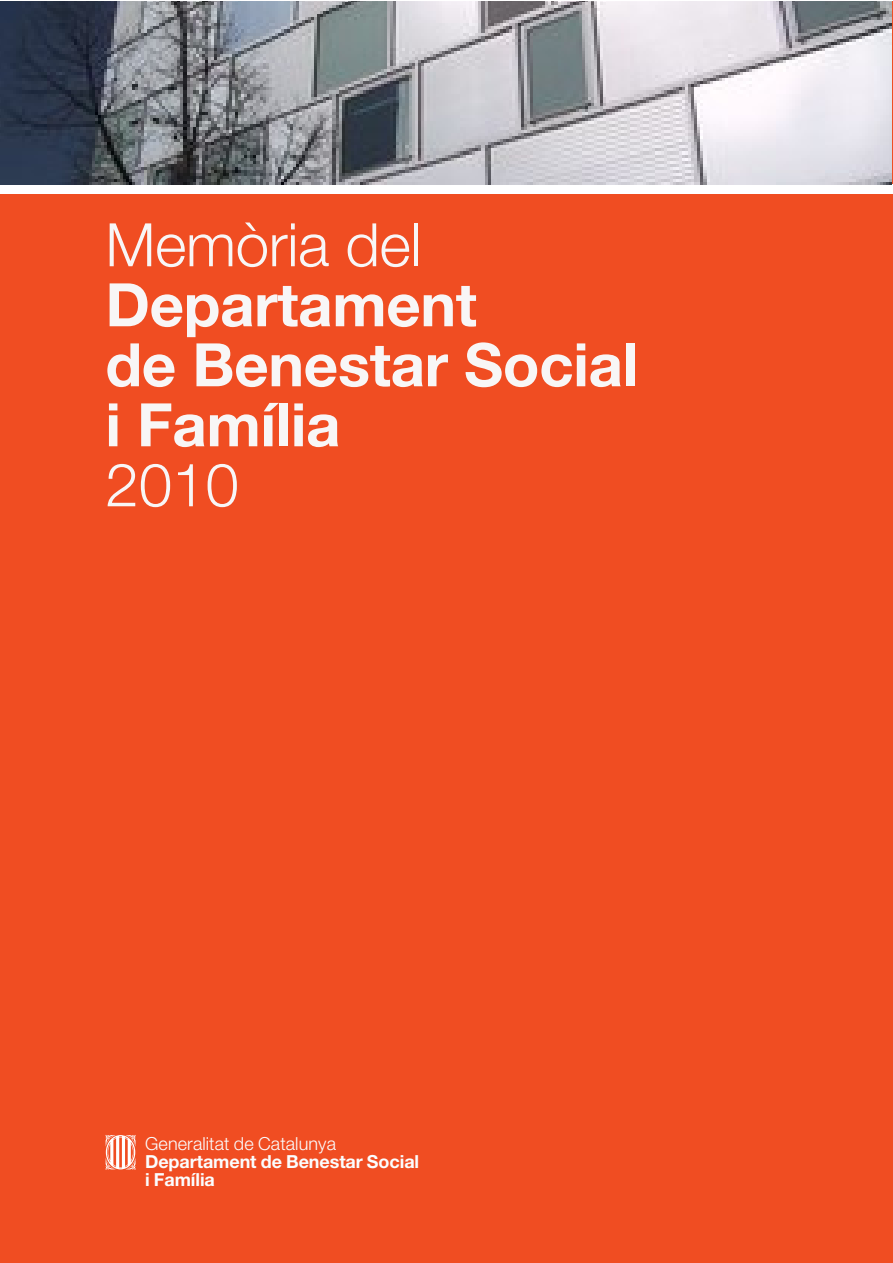
<style>
.page{position:relative;width:893px;height:1263px;background:#fff}
.page>*{position:absolute;margin:0;border:0;box-sizing:border-box;transform-origin:0 0}
.t1{font:700 60px/60px "Helvetica Neue LT Std";letter-spacing:-.005em;color:#f8f6f6}
.t2{font:300 60px "Helvetica Neue LT Std";letter-spacing:-.005em;color:#f8f6f6}
.t3{font:700 18px/18px "Helvetica Neue LT Std";letter-spacing:-.005em;color:#fbfdfe}
.t4{font:300 18px "Helvetica Neue LT Std";letter-spacing:.005em;color:#fbfdfe}
</style>
<div class="page">
<div style="left:0;top:1px;width:893px;height:1262px;background:#f04d22"></div>
<div style="left:0;top:184px;width:893px;height:9px;background:#fff"></div>
<svg style="left:105px;top:1135px;width:31px;height:35px"></svg>
<img style="left:0;top:1px;width:892px;height:183px">
<p class="t2" style="left:105px;top:208px;width:317px">Memòria del</p>
<p class="t1" style="left:105px;top:274px;width:534px">Departament<br>de Benestar Social i Família</p>
<p class="t2" style="left:105px;top:448px;width:135px">2010</p>
<p class="t4" style="left:145px;top:1133px;width:192px">Generalitat de Catalunya</p>
<p class="t3" style="left:145px;top:1152px;width:276px">Departament de Benestar Social i Família</p>
</div>
